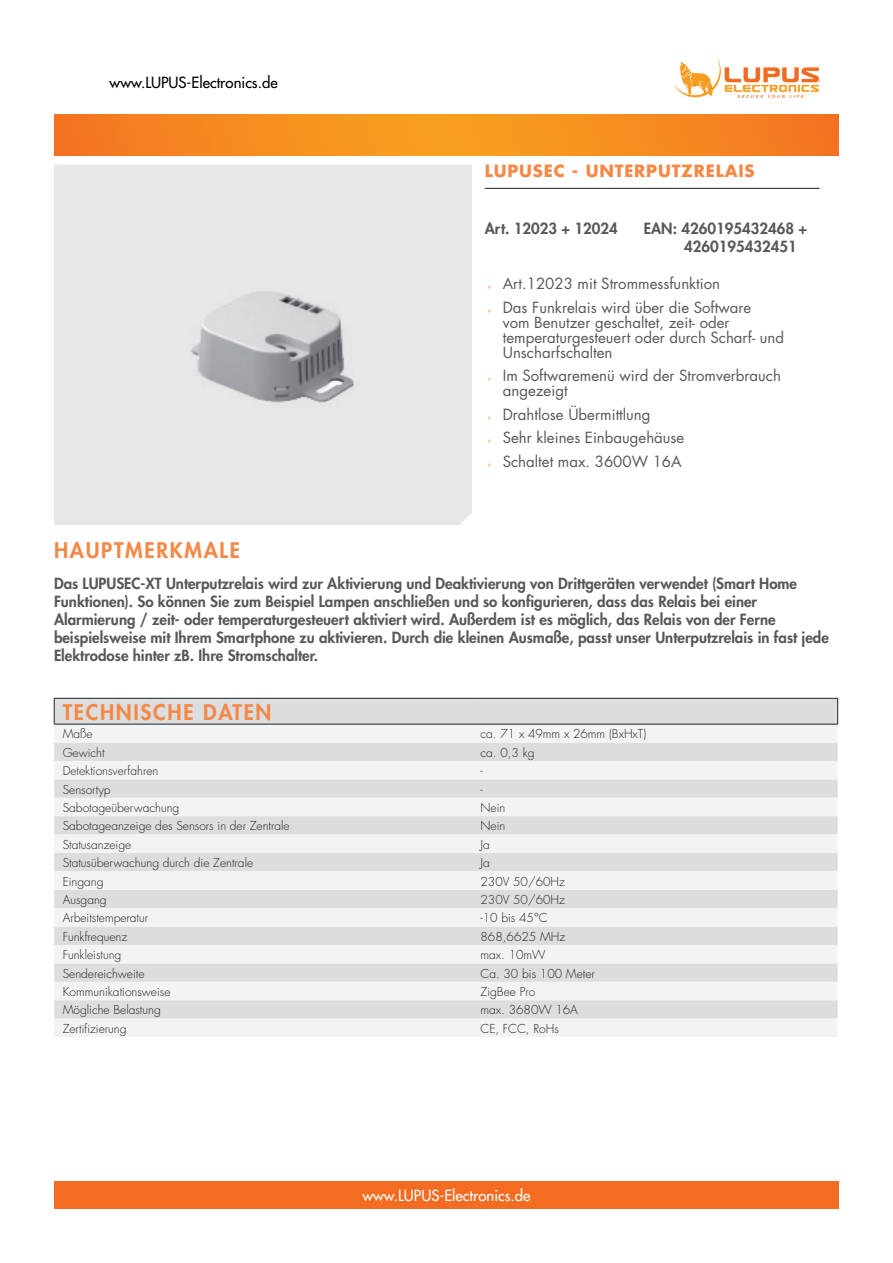
<style>
.page{position:relative;width:893px;height:1263px;background:#fff}
.page>*{position:absolute;margin:0;border:0;box-sizing:border-box;transform-origin:0 0}
.t1{font:800 21px "Futura Std";letter-spacing:.08em;color:#f58846}
.t2{font:700 16.5px "Futura Std";letter-spacing:.05em;color:#f58846}
.t3{font:800 15px/18px "Futura Std";color:#57585a}
.t4{font:15px/23.5px "Futura Std";color:#57585a}
.t5{font:500 15px "Futura Std";color:#fff}
.t6{font:500 15px "Futura Std";color:#000}
.t7{font:300 12px "Futura Std";color:#231f20}
.s1{font-family:"Myriad Pro";font-size:7.5px;color:#f58846}
</style>
<div class="page">
<svg style="left:54px;top:115px;width:785px;height:41px"></svg>
<div style="left:54px;top:1181px;width:785px;height:28px;background:#f36c21"></div>
<div style="left:54px;top:164px;width:418px;height:361px;background:#e6e7e9"></div>
<hr style="left:485px;top:188px;width:335px;height:1px;background:#231f20">
<img style="left:675px;top:60px;width:145px;height:37px">
<img style="left:154px;top:240px;width:234px;height:199px">
<div style="left:55px;top:699px;width:782px;height:25px;background:#dcdddf"></div>
<svg style="left:54px;top:725px;width:784px;height:312px;fill:#f2f3f4"></svg>
<hr style="left:54px;top:698px;width:418px;height:1px;background:#231f20">
<svg style="left:54px;top:698px;width:1px;height:26px"></svg>
<hr style="left:472px;top:698px;width:366px;height:1px;background:#231f20">
<svg style="left:837px;top:698px;width:1px;height:26px"></svg>
<hr style="left:54px;top:724px;width:418px;height:1px;background:#231f20">
<hr style="left:472px;top:724px;width:366px;height:1px;background:#231f20">
<p class="t6" style="left:110px;top:73px;width:170px">www.LUPUS-Electronics.de</p>
<p class="t2" style="left:485px;top:160px;width:271px">LUPUSEC - UNTERPUTZRELAIS</p>
<p class="t3" style="left:485px;top:219px;width:135px">Art. 12023 + 12024</p>
<p class="t3" style="left:684px;top:219px;width:124px;text-indent:-40px">EAN: 4260195432468 +<br>4260195432451</p>
<p class="t4" style="left:488px;top:272px;width:265px"><span class="s1">»</span> Art.12023 mit Strommessfunktion<br><span class="s1">»</span> Das Funkrelais wird über die Software</p>
<p class="t4" style="left:503px;top:315px;width:283px;line-height:15px">vom Benutzer geschaltet, zeit- oder temperaturgesteuert oder durch Scharf- und<br>Unscharfschalten</p>
<p class="t4" style="left:503px;top:368px;width:280px;line-height:15px;text-indent:-15px"><span class="s1">»</span> Im Softwaremenü wird der Stromverbrauch angezeigt</p>
<p class="t4" style="left:488px;top:402px;width:198px"><span class="s1">»</span> Drahtlose Übermittlung<br><span class="s1">»</span> Sehr kleines Einbaugehäuse <span class="s1">»</span> Schaltet max. 3600W 16A</p>
<h1 class="t1" style="left:54px;top:537px;width:187px">HAUPTMERKMALE</h1>
<p class="t3" style="left:54px;top:574px;width:776px">Das LUPUSEC-XT Unterputzrelais wird zur Aktivierung und Deaktivierung von Drittgeräten verwendet (Smart Home Funktionen). So können Sie zum Beispiel Lampen anschließen und so konfigurieren, dass das Relais bei einer Alarmierung / zeit- oder temperaturgesteuert aktiviert wird. Außerdem ist es möglich, das Relais von der Ferne beispielsweise mit Ihrem Smartphone zu aktivieren. Durch die kleinen Ausmaße, passt unser Unterputzrelais in fast jede Elektrodose hinter zB. Ihre Stromschalter.</p>
<h1 class="t1" style="left:63px;top:699px;width:210px">TECHNISCHE DATEN</h1>
<p class="t7" style="left:63px;top:727px;width:32px">Maße</p>
<p class="t7" style="left:480px;top:727px;width:167px">ca. 71 x 49mm x 26mm (BxHxT)</p>
<p class="t7" style="left:63px;top:745px;width:43px">Gewicht</p>
<p class="t7" style="left:480px;top:745px;width:56px">ca. 0,3 kg</p>
<p class="t7" style="left:63px;top:763px;width:97px">Detektionsverfahren</p>
<p class="t7" style="left:480px;top:763px;width:4px">-</p>
<p class="t7" style="left:63px;top:782px;width:49px">Sensortyp</p>
<p class="t7" style="left:480px;top:782px;width:4px">-</p>
<p class="t7" style="left:63px;top:800px;width:118px">Sabotageüberwachung</p>
<p class="t7" style="left:480px;top:800px;width:26px">Nein</p>
<p class="t7" style="left:63px;top:819px;width:229px">Sabotageanzeige des Sensors in der Zentrale</p>
<p class="t7" style="left:480px;top:819px;width:26px">Nein</p>
<p class="t7" style="left:63px;top:837px;width:70px">Statusanzeige</p>
<p class="t7" style="left:480px;top:837px;width:11px">Ja</p>
<p class="t7" style="left:63px;top:855px;width:192px">Statusüberwachung durch die Zentrale</p>
<p class="t7" style="left:480px;top:855px;width:11px">Ja</p>
<p class="t7" style="left:63px;top:874px;width:42px">Eingang</p>
<p class="t7" style="left:480px;top:874px;width:86px">230V 50/60Hz</p>
<p class="t7" style="left:63px;top:892px;width:46px">Ausgang</p>
<p class="t7" style="left:480px;top:892px;width:86px">230V 50/60Hz</p>
<p class="t7" style="left:63px;top:911px;width:87px">Arbeitstemperatur</p>
<p class="t7" style="left:480px;top:911px;width:69px">-10 bis 45°C</p>
<p class="t7" style="left:63px;top:929px;width:66px">Funkfrequenz</p>
<p class="t7" style="left:480px;top:929px;width:86px">868,6625 MHz</p>
<p class="t7" style="left:63px;top:947px;width:60px">Funkleistung</p>
<p class="t7" style="left:480px;top:947px;width:67px">max. 10mW</p>
<p class="t7" style="left:63px;top:966px;width:83px">Sendereichweite</p>
<p class="t7" style="left:480px;top:966px;width:116px">Ca. 30 bis 100 Meter</p>
<p class="t7" style="left:63px;top:984px;width:109px">Kommunikationsweise</p>
<p class="t7" style="left:480px;top:984px;width:56px">ZigBee Pro</p>
<p class="t7" style="left:63px;top:1003px;width:100px">Mögliche Belastung</p>
<p class="t7" style="left:480px;top:1003px;width:99px">max. 3680W 16A</p>
<p class="t7" style="left:63px;top:1021px;width:65px">Zertifizierung</p>
<p class="t7" style="left:480px;top:1021px;width:80px">CE, FCC, RoHs</p>
<p class="t5" style="left:362px;top:1186px;width:170px">www.LUPUS-Electronics.de</p>
</div>
